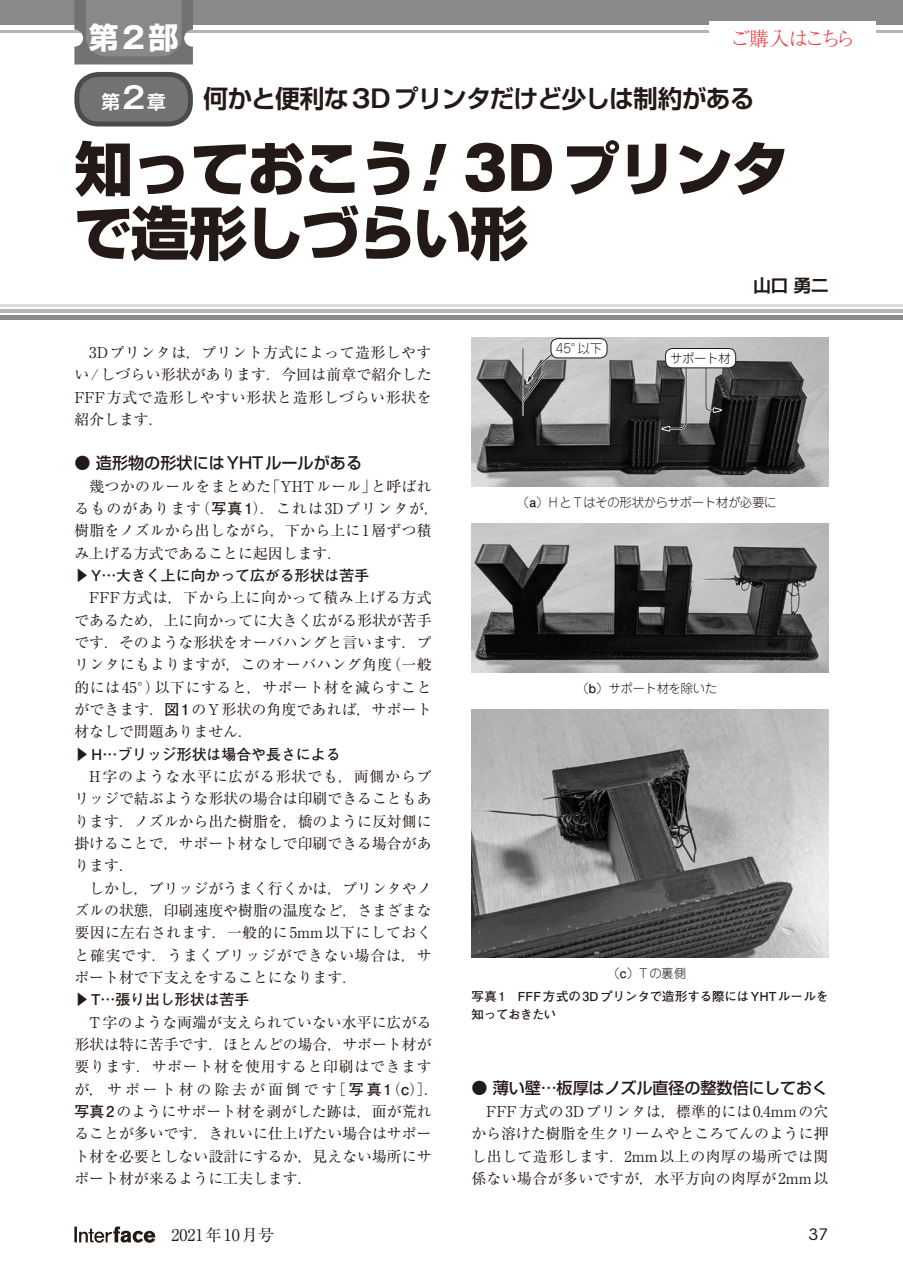
<style>
.page{position:relative;width:903px;height:1275px;background:#fff}
.page>*{position:absolute;margin:0;border:0;box-sizing:border-box;transform-origin:0 0}
.t1{font:800 58.27px/64.4px "Shin Go Pro";letter-spacing:-.035em;color:#231916}
.t2{font:700 29.75px "Shin Go Pro";color:#fff}
.t3{font:700 24.85px "Shin Go Pro De";letter-spacing:-.035em;color:#231916}
.t4{font:300 19.78px "Ryumin Pr 6 N";letter-spacing:-.105em;color:#ee383d}
.t5{font:700 18.55px "Shin Go Pro De";color:#fff}
.t6{font:700 17.32px "Shin Go Pro De";color:#231916}
.t7{font:500 16.1px "Shin Go Pro";color:#231916}
.t8{font:16.1px "Ryumin Pro";color:#231916}
.t9{font:15.58px "ITC Avant Garde Std";color:#231916;scale:1.11 1}
.t10{font:14.88px/22.4px "Ryumin Pro";letter-spacing:.01em;color:#231916;text-align:justify}
.t11{font:700 14.88px "Futo Go B101 Pro";color:#231916}
.t12{font:300 12.42px "Jun 101 Pro";letter-spacing:-.035em;color:#231916}
.t13{font:700 12.42px/18.6px "Futo Go B101 Pro";letter-spacing:-.005em;color:#231916}
.s1{font-family:"Gothic MB101 Pro"}
.s2{font-family:"Gothic MB101 Pro De";font-size:29.75px}
.s3{font-family:"Gothic MB101 Pro De"}
.s4{font-family:"Gothic MB101 Pro";font-style:italic}
.s5{font-family:"Futo Go B101 Pro";font-weight:700}
</style>
<div class="page">
<svg style="left:74px;top:1226px;width:81px;height:17px"></svg>
<div style="left:0;top:0;width:903px;height:25px;background:#898989"></div>
<hr style="left:0;top:30px;width:903px;height:2px;background:#b5b5b6">
<hr style="left:0;top:309px;width:903px;height:4px;background:#b5b5b6">
<div style="left:0;top:315px;width:903px;height:5px;background:#898989"></div>
<hr style="left:0;top:304px;width:903px;height:2px;background:#dcdddd">
<img style="left:471px;top:523px;width:357px;height:149px">
<img style="left:471px;top:709px;width:357px;height:248px">
<img style="left:471px;top:337px;width:357px;height:149px">
<svg style="left:655px;top:355px;width:33px;height:78px;background:#4a4949"></svg>
<svg style="left:704px;top:368px;width:25px;height:47px"></svg>
<div style="left:665px;top:348px;width:71px;height:20px;background:#fff;border-radius:7px"></div>
<div style="left:665px;top:348px;width:71px;height:20px;border:1px solid #231916;border-radius:7px"></div>
<hr style="left:522px;top:348px;width:2px;height:68px;background:#fff">
<hr style="left:523px;top:348px;width:1px;height:68px;background:#231916">
<svg style="left:520px;top:342px;width:50px;height:63px;background:#878686"></svg>
<div style="left:551px;top:339px;width:56px;height:19px;background:#fff;border-radius:7px"></div>
<div style="left:551px;top:338px;width:56px;height:20px;border:1px solid #231916;border-radius:7px"></div>
<svg style="left:74px;top:0;width:119px;height:64px"></svg>
<div style="left:77px;top:74px;width:113px;height:50px;background:#727272;border-radius:22px"></div>
<div style="left:74px;top:72px;width:119px;height:54px;border:5px solid #4d4a4a;border-radius:22px"></div>
<div style="left:709px;top:21px;width:167px;height:34px;background:#fff"></div>
<h2 class="t2" style="left:89px;top:14px;width:91px">第<span class="s1">2</span>部</h2>
<p class="t5" style="left:101px;top:87px;width:66px">第<span class="s2">2</span>章</p>
<h3 class="t4" style="left:730px;top:23px;width:127px">ご購入はこちら</h3>
<h3 class="t3" style="left:203px;top:78px;width:552px">何かと便利な <span class="s3">3D</span> プリンタだけど少しは制約がある</h3>
<h1 class="t1" style="left:74px;top:130px;width:716px">知っておこう<span class="s4">!</span><span class="s1">3D</span> プリンタで造形しづらい形</h1>
<p class="t10" style="left:74px;top:340px;width:359px">　3Dプリンタは，プリント方式によって造形しやすい /しづらい形状があります．今回は前章で紹介したFFF方式で造形しやすい形状と造形しづらい形状を紹介します．</p>
<p class="t7" style="left:74px;top:450px;width:289px">● 造形物の形状にはYHTルールがある</p>
<p class="t10" style="left:74px;top:474px;width:366px;text-align:left;text-indent:15px">幾つかのルールをまとめた「YHTルール」と呼ばれるものがあります（<span class="s5">写真1</span>）．これは3Dプリンタが，樹脂をノズルから出しながら，下から上に 1層ずつ積み上げる方式であることに起因します．</p>
<p class="t11" style="left:74px;top:564px;width:296px">▶Y…大きく上に向かって広がる形状は苦手</p>
<p class="t10" style="left:74px;top:586px;width:359px;text-indent:15px">FFF方式は，下から上に向かって積み上げる方式であるため，上に向かってに大きく広がる形状が苦手です．そのような形状をオーバハングと言います．プリンタにもよりますが，このオーバハング角度（一般的には45°）以下にすると，サポート材を減らすことができます．<span class="s5">図1</span>のY形状の角度であれば，サポート材なしで問題ありません．</p>
<p class="t11" style="left:74px;top:742px;width:268px">▶H…ブリッジ形状は場合や長さによる</p>
<p class="t10" style="left:74px;top:764px;width:359px;text-align:left;text-indent:15px">H字のような水平に広がる形状でも，両側からブリッジで結ぶような形状の場合は印刷できることもあります．ノズルから出た樹脂を，橋のように反対側に掛けることで，サポート材なしで印刷できる場合があります．<br>　しかし，ブリッジがうまく行くかは，プリンタやノズルの状態，印刷速度や樹脂の温度など，さまざまな要因に左右されます．一般的に5mm以下にしておくと確実です．うまくブリッジができない場合は，サポート材で下支えをすることになります．</p>
<p class="t11" style="left:74px;top:988px;width:176px">▶T…張り出し形状は苦手</p>
<p class="t10" style="left:74px;top:1010px;width:366px;text-align:left;text-indent:15px">T字のような両端が支えられていない水平に広がる形状は特に苦手です．ほとんどの場合，サポート材が要ります．サポート材を使用すると印刷はできますが，サポート材の除去が面倒です［<span class="s5">写真1</span>（<span class="s5">c</span>）］．<span class="s5">写真 2</span>のようにサポート材を剥がした跡は，面が荒れることが多いです．きれいに仕上げたい場合はサポート材を必要としない設計にするか，見えない場所にサポート材が来るように工夫します．</p>
<p class="t12" style="left:556px;top:338px;width:48px">45°以下</p>
<p class="t12" style="left:670px;top:348px;width:62px">サポート材</p>
<p class="t6" style="left:753px;top:271px;width:77px">山口 勇二</p>
<p class="t12" style="left:517px;top:492px;width:261px">（<span class="s5">a</span>）H と T はその形状からサポート材が必要に</p>
<p class="t12" style="left:576px;top:678px;width:142px">（<span class="s5">b</span>）サポート材を除いた</p>
<p class="t12" style="left:607px;top:964px;width:80px">（<span class="s5">c</span>）Tの裏側</p>
<p class="t13" style="left:471px;top:985px;width:359px">写真 1　FFF方式の 3Dプリンタで造形する際にはYHTルールを知っておきたい</p>
<p class="t7" style="left:471px;top:1075px;width:358px">● 薄い壁…板厚はノズル直径の整数倍にしておく</p>
<p class="t10" style="left:471px;top:1099px;width:359px;text-indent:15px">FFF方式の 3Dプリンタは，標準的には 0.4mmの穴から溶けた樹脂を生クリームやところてんのように押し出して造形します．2mm以上の肉厚の場所では関係ない場合が多いですが，水平方向の肉厚が2mm以</p>
<p class="t8" style="left:155px;top:1222px;width:120px">　2021年 10月号</p>
<p class="t9" style="left:808px;top:1225px;width:20px">37</p>
</div>
